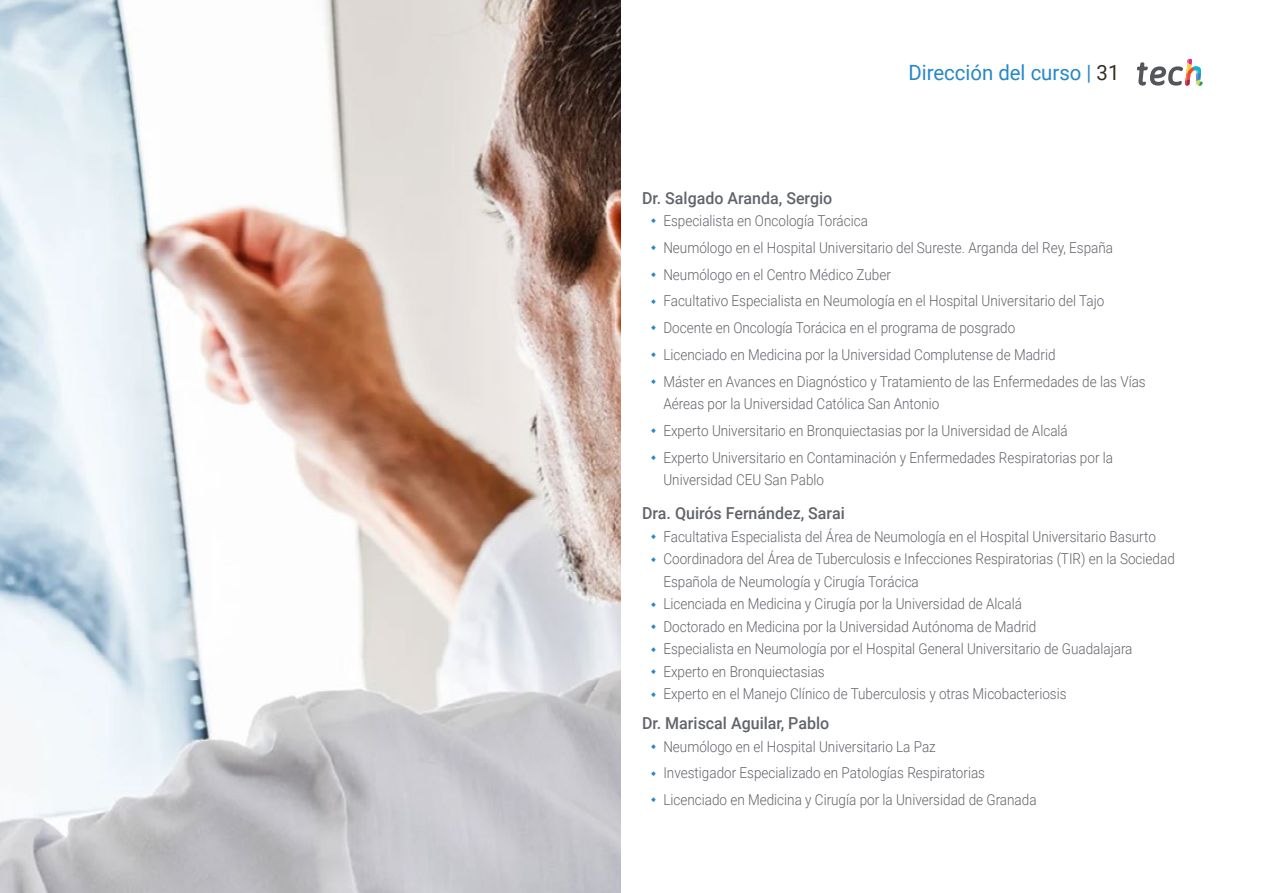
<style>
.page{position:relative;width:1263px;height:893px;background:#fff}
.page>*{position:absolute;margin:0;border:0;box-sizing:border-box;transform-origin:0 0}
.t1{font:21px "Roboto";color:#2488c9}
.t2{font:500 16.5px "Roboto";color:#61646a}
.t3{font:300 15px/26.7px "Roboto";color:#61646a;scale:.9 1}
.s1{color:#312e20}
</style>
<div class="page">
<svg style="left:1137px;top:59px;width:65px;height:27px"></svg>
<img style="left:0;top:0;width:621px;height:893px">
<h1 class="t1" style="left:908px;top:57px;width:213px">Dirección del curso | <span class="s1">31</span></h1>
<p class="t2" style="left:642px;top:186px;width:192px">Dr. Salgado Aranda, Sergio</p>
<p class="t3" style="left:663px;top:207px;width:537px">Especialista en Oncología Torácica<br>Neumólogo en el Hospital Universitario del Sureste. Arganda del Rey, España Neumólogo en el Centro Médico Zuber<br>Facultativo Especialista en Neumología en el Hospital Universitario del Tajo Docente en Oncología Torácica en el programa de posgrado<br>Licenciado en Medicina por la Universidad Complutense de Madrid<br>Máster en Avances en Diagnóstico y Tratamiento de las Enfermedades de las Vías</p>
<p class="t3" style="left:663px;top:390px;width:501px">Aéreas por la Universidad Católica San Antonio<br>Experto Universitario en Bronquiectasias por la Universidad de Alcalá<br>Experto Universitario en Contaminación y Enfermedades Respiratorias por la</p>
<p class="t3" style="left:663px;top:466px;width:180px">Universidad CEU San Pablo</p>
<p class="t2" style="left:642px;top:502px;width:204px">Dra. Quirós Fernández, Sarai</p>
<p class="t3" style="left:663px;top:525px;width:570px;line-height:22.5px">Facultativa Especialista del Área de Neumología en el Hospital Universitario Basurto Coordinadora del Área de Tuberculosis e Infecciones Respiratorias (TIR) en la Sociedad Española de Neumología y Cirugía Torácica<br>Licenciada en Medicina y Cirugía por la Universidad de Alcalá<br>Doctorado en Medicina por la Universidad Autónoma de Madrid<br>Especialista en Neumología por el Hospital General Universitario de Guadalajara Experto en Bronquiectasias<br>Experto en el Manejo Clínico de Tuberculosis y otras Micobacteriosis</p>
<p class="t2" style="left:642px;top:712px;width:189px">Dr. Mariscal Aguilar, Pablo</p>
<p class="t3" style="left:663px;top:732px;width:416px">Neumólogo en el Hospital Universitario La Paz<br>Investigador Especializado en Patologías Respiratorias<br>Licenciado en Medicina y Cirugía por la Universidad de Granada</p>
</div>
